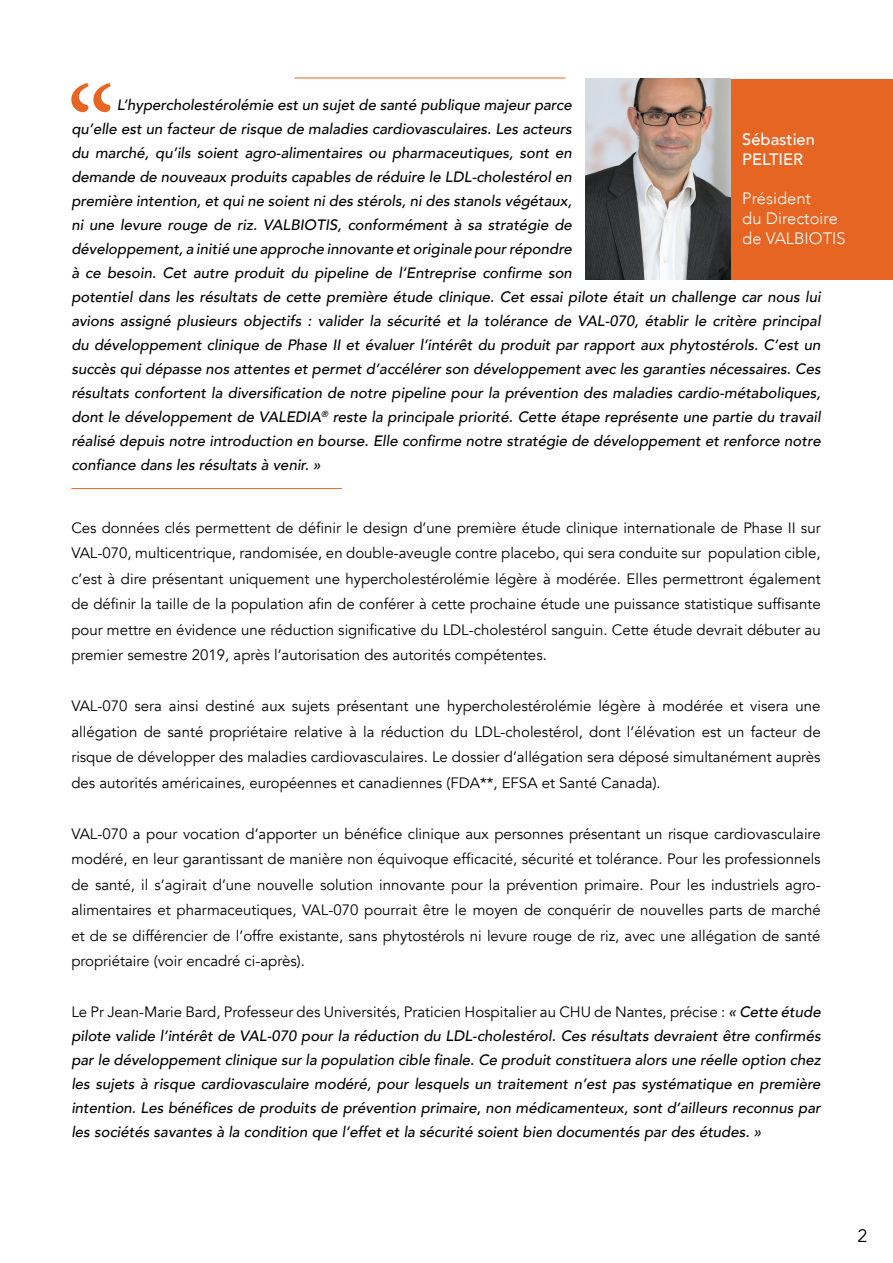
<style>
.page{position:relative;width:893px;height:1263px;background:#fff}
.page>*{position:absolute;margin:0;border:0;box-sizing:border-box;transform-origin:0 0}
.t1{font:18px "Avenir";color:#020203}
.t2{font:300 16.5px/19.8px "Avenir";color:#fff}
.t3{font:500 16.5px/19.8px "Avenir";color:#fff}
.t4{font:italic 500 15px/24px "Avenir";color:#020203}
.t5{font:15px/25.5px "Avenir";color:#020203;text-align:justify}
.s1{font-weight:400;font-style:normal}
</style>
<div class="page">
<div style="left:587px;top:79px;width:306px;height:200px;background:#e76523"></div>
<svg style="left:71px;top:83px;width:40px;height:29px"></svg>
<hr style="left:71px;top:488px;width:271px;height:1px;background:#e76523">
<img style="left:585px;top:79px;width:146px;height:200px">
<hr style="left:295px;top:78px;width:270px;height:1px;background:#e76523">
<p class="t4" style="left:71px;top:93px;width:751px;text-indent:46px">L’hypercholestérolémie est un sujet de santé publique majeur parce<br>qu’elle est un facteur de risque de maladies cardiovasculaires. Les acteurs<br>du marché, qu’ils soient agro-alimentaires ou pharmaceutiques, sont en<br>demande de nouveaux produits capables de réduire le LDL-cholestérol en<br>première intention, et qui ne soient ni des stérols, ni des stanols végétaux,<br>ni une levure rouge de riz. VALBIOTIS, conformément à sa stratégie de<br>développement, a initié une approche innovante et originale pour répondre<br>à ce besoin. Cet autre produit du pipeline de l’Entreprise confirme son<br>potentiel dans les résultats de cette première étude clinique. Cet essai pilote était un challenge car nous lui avions assigné plusieurs objectifs : valider la sécurité et la tolérance de VAL-070, établir le critère principal du développement clinique de Phase II et évaluer l’intérêt du produit par rapport aux phytostérols. C’est un succès qui dépasse nos attentes et permet d’accélérer son développement avec les garanties nécessaires. Ces résultats confortent la diversification de notre pipeline pour la prévention des maladies cardio-métaboliques, dont le développement de VALEDIA<sup>®</sup> reste la principale priorité. Cette étape représente une partie du travail réalisé depuis notre introduction en bourse. Elle confirme notre stratégie de développement et renforce notre confiance dans les résultats à venir. »</p>
<p class="t3" style="left:742px;top:128px;width:74px">Sébastien<br>PELTIER</p>
<p class="t2" style="left:742px;top:189px;width:105px">Président<br>du Directoire de VALBIOTIS</p>
<p class="t5" style="left:71px;top:515px;width:751px">Ces données clés permettent de définir le design d’une première étude clinique internationale de Phase II sur VAL-070, multicentrique, randomisée, en double-aveugle contre placebo, qui sera conduite sur population cible, c’est à dire présentant uniquement une hypercholestérolémie légère à modérée. Elles permettront également de définir la taille de la population afin de conférer à cette prochaine étude une puissance statistique suffisante pour mettre en évidence une réduction significative du LDL-cholestérol sanguin. Cette étude devrait débuter au premier semestre 2019, après l’autorisation des autorités compétentes.</p>
<p class="t5" style="left:71px;top:694px;width:751px">VAL-070 sera ainsi destiné aux sujets présentant une hypercholestérolémie légère à modérée et visera une allégation de santé propriétaire relative à la réduction du LDL-cholestérol, dont l’élévation est un facteur de risque de développer des maladies cardiovasculaires. Le dossier d’allégation sera déposé simultanément auprès des autorités américaines, européennes et canadiennes (FDA**, EFSA et Santé Canada).</p>
<p class="t5" style="left:71px;top:821px;width:751px">VAL-070 a pour vocation d’apporter un bénéfice clinique aux personnes présentant un risque cardiovasculaire modéré, en leur garantissant de manière non équivoque efficacité, sécurité et tolérance. Pour les professionnels de santé, il s’agirait d’une nouvelle solution innovante pour la prévention primaire. Pour les industriels agro&shy;alimentaires et pharmaceutiques, VAL-070 pourrait être le moyen de conquérir de nouvelles parts de marché et de se différencier de l’offre existante, sans phytostérols ni levure rouge de riz, avec une allégation de santé propriétaire (voir encadré ci-après).</p>
<p class="t4" style="left:71px;top:1000px;width:751px;text-align:justify"><span class="s1">Le Pr Jean-Marie Bard, Professeur des Universités, Praticien Hospitalier au CHU de Nantes, précise :</span> « Cette étude pilote valide l’intérêt de VAL-070 pour la réduction du LDL-cholestérol. Ces résultats devraient être confirmés par le développement clinique sur la population cible finale. Ce produit constituera alors une réelle option chez les sujets à risque cardiovasculaire modéré, pour lesquels un traitement n’est pas systématique en première intention. Les bénéfices de produits de prévention primaire, non médicamenteux, sont d’ailleurs reconnus par les sociétés savantes à la condition que l’effet et la sécurité soient bien documentés par des études. »</p>
<p class="t1" style="left:857px;top:1225px;width:12px">2</p>
</div>
